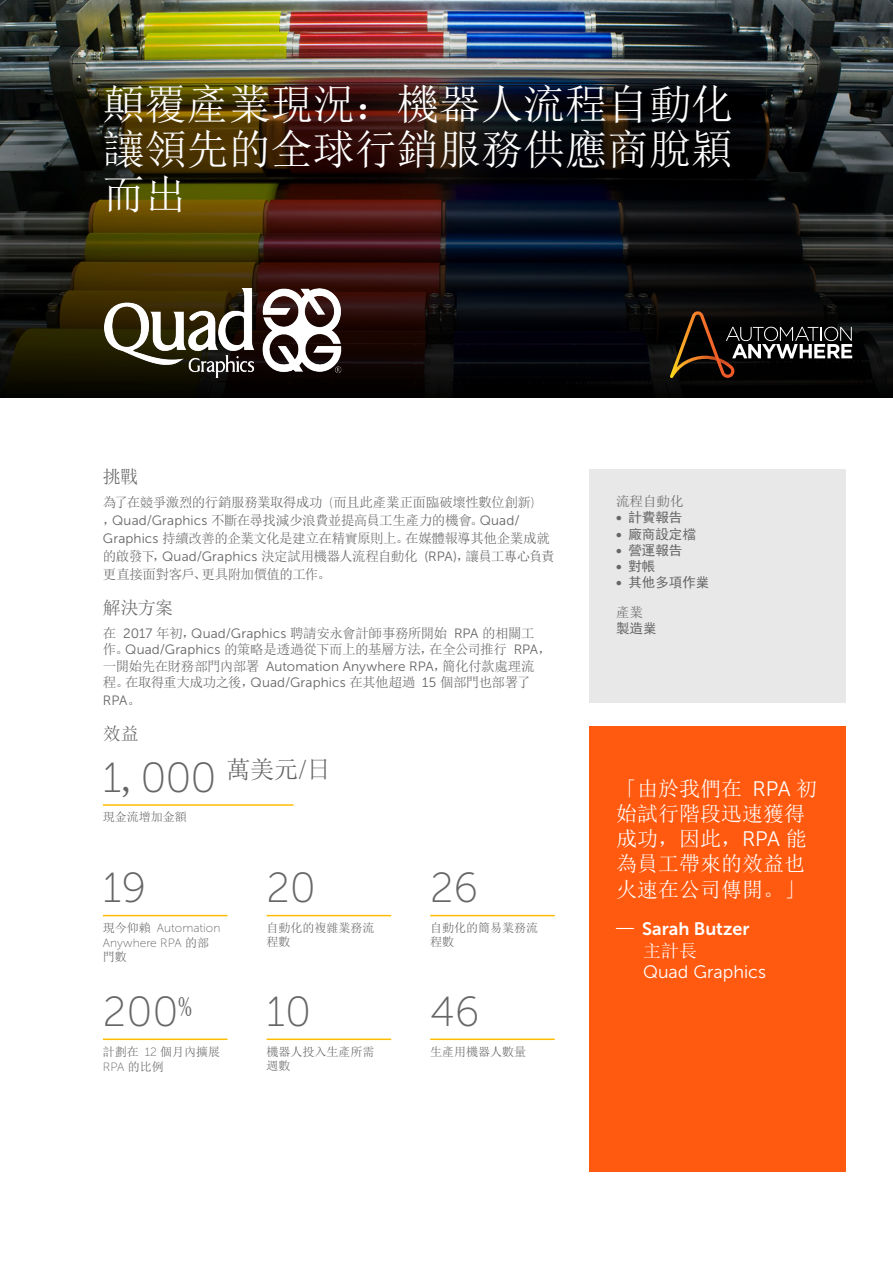
<style>
.page{position:relative;width:893px;height:1263px;background:#fff}
.page>*{position:absolute;margin:0;border:0;box-sizing:border-box;transform-origin:0 0}
.t1{font:42px/45px "Sim Sun";color:#fff;text-align:justify}
.t2{font:42px "Museo Sans 100";color:#666}
.Quote__Text{font:21px/25.2px "Sim Sun";color:#fff}
.Quote__Name{font:18px "Museo Sans 700";color:#fff}
.Quote__Name-2{font:18px "Museo Sans 300";color:#fff}
.Paragraph_Style_1{font:18px "Sim Sun";letter-spacing:-.035em;color:#666}
.Quote__Name-3{font:18px "Sim Sun";color:#fff}
.Paragraph_Style_1-2{font:13.5px/18px "Sim Sun";letter-spacing:-.035em;color:#666}
.Snap__Text{font:13.5px "Sim Hei";color:#666}
.Snap__Header{font:13.5px "Sim Sun";color:#666}
.Paragraph_Style_1-3{font:13.5px "Museo Sans 300";color:#666}
.t3{font:12px/14.4px "Sim Sun";color:#666}
.t4{font:12px/14.4px "Museo Sans 100";color:#666}
.s1{font-family:"Museo Sans 100"}
.s2{font-family:"Museo Sans 300"}
.s3{font-family:"Sim Sun"}
.s4{font-family:"Museo Sans 700"}
.s5{font-family:"Sim Hei"}
</style>
<div class="page">
<img style="left:0;top:1px;width:893px;height:396px">
<svg style="left:670px;top:311px;width:182px;height:67px;background:#2a241f"></svg>
<div style="left:589px;top:469px;width:256px;height:234px;background:#e8e8e8"></div>
<img style="left:104px;top:288px;width:242px;height:89px">
<hr style="left:103px;top:915px;width:125px;height:1px;background:#ffbc03">
<hr style="left:267px;top:915px;width:124px;height:1px;background:#ffbc03">
<hr style="left:430px;top:915px;width:125px;height:1px;background:#ffbc03">
<hr style="left:430px;top:1038px;width:125px;height:2px;background:#ffbc03">
<hr style="left:267px;top:1038px;width:124px;height:2px;background:#ffbc03">
<hr style="left:103px;top:1038px;width:125px;height:2px;background:#ffbc03">
<hr style="left:103px;top:804px;width:191px;height:2px;background:#ffbc03">
<div style="left:589px;top:726px;width:256px;height:445px;background:#ff5a10"></div>
<p class="t1" style="left:103px;top:81px;width:632px">顛覆產業現況：機器人流程自動化讓領先的全球行銷服務供應商脫穎而出</p>
<p class="Paragraph_Style_1" style="left:103px;top:467px;width:37px">挑戰</p>
<p class="Paragraph_Style_1-2" style="left:103px;top:493px;width:453px">為了在競爭激烈的行銷服務業取得成功 <span class="s1">(</span>而且此產業正面臨破壞性數位創新<span class="s1">)</span>，<span class="s2">Quad/Graphics</span> 不斷在尋找減少浪費並提高員工生產力的機會。<span class="s2">Quad/ Graphics</span> 持續改善的企業文化是建立在精實原則上。在媒體報導其他企業成就的啟發下，<span class="s2">Quad/Graphics</span> 決定試用機器人流程自動化 <span class="s2">(RPA)</span>，讓員工專心負責更直接面對客戶、更具附加價值的工作。</p>
<p class="Paragraph_Style_1" style="left:103px;top:599px;width:72px">解決方案</p>
<p class="Paragraph_Style_1-2" style="left:103px;top:625px;width:450px;line-height:16.5px">在 <span class="s2">2017</span> 年初，<span class="s2">Quad/Graphics</span> 聘請安永會計師事務所開始 <span class="s2">RPA</span> 的相關工<br>作。<span class="s2">Quad/Graphics</span> 的策略是透過從下而上的基層方法，在全公司推行 <span class="s2">RPA</span>，一開始先在財務部門內部署 <span class="s2">Automation Anywhere RPA</span>，簡化付款處理流<br>程。在取得重大成功之後，<span class="s2">Quad/Graphics</span> 在其他超過 <span class="s2">15</span> 個部門也部署了</p>
<p class="Paragraph_Style_1-3" style="left:103px;top:693px;width:40px">RPA<span class="s3">。</span></p>
<p class="Paragraph_Style_1" style="left:103px;top:725px;width:37px">效益</p>
<p class="t2" style="left:103px;top:755px;width:230px">1<span class="s3">,</span>000 <sup>萬美元</sup><sup>/</sup><sup>日</sup></p>
<p class="t3" style="left:103px;top:810px;width:85px">現金流增加金額</p>
<p class="t2" style="left:103px;top:866px;width:45px">19</p>
<p class="t4" style="left:103px;top:921px;width:119px"><span class="s3">現今仰賴</span> Automation<br>Anywhere RPA <span class="s3">的部門數</span></p>
<p class="t2" style="left:103px;top:989px;width:91px">200<sup>%</sup></p>
<p class="t3" style="left:103px;top:1045px;width:119px">計劃在 <span class="s1">12</span> 個月內擴展<br><span class="s1">RPA</span> 的比例</p>
<p class="t2" style="left:267px;top:866px;width:51px">20</p>
<p class="t3" style="left:267px;top:920px;width:109px">自動化的複雜業務流程數</p>
<p class="t2" style="left:267px;top:989px;width:46px">10</p>
<p class="t3" style="left:267px;top:1044px;width:109px">機器人投入生產所需週數</p>
<p class="t2" style="left:430px;top:866px;width:50px">26</p>
<p class="t3" style="left:430px;top:920px;width:109px">自動化的簡易業務流程數</p>
<p class="t2" style="left:430px;top:989px;width:51px">46</p>
<p class="t3" style="left:430px;top:1044px;width:97px">生產用機器人數量</p>
<p class="Snap__Header" style="left:616px;top:494px;width:69px">流程自動化</p>
<p class="Snap__Text" style="left:616px;top:511px;width:68px"><span class="s4">•</span> 計費報告</p>
<p class="Snap__Text" style="left:616px;top:527px;width:81px"><span class="s4">•</span> 廠商設定檔</p>
<p class="Snap__Text" style="left:616px;top:543px;width:68px"><span class="s4">•</span> 營運報告</p>
<p class="Snap__Text" style="left:616px;top:559px;width:41px"><span class="s4">•</span> 對帳</p>
<p class="Snap__Text" style="left:616px;top:575px;width:95px"><span class="s4">•</span> 其他多項作業</p>
<p class="Snap__Header" style="left:616px;top:605px;width:28px">產業</p>
<p class="Snap__Text" style="left:616px;top:622px;width:42px">製造業</p>
<p class="Quote__Text" style="left:616px;top:776px;width:203px">「由於我們在 <span class="s2">RPA</span> 初始試行階段迅速獲得成功，因此，<span class="s2">RPA</span> 能為員工帶來的效益也火速在公司傳開。」</p>
<p class="Quote__Name" style="left:616px;top:918px;width:135px"><span class="s5">—</span> Sarah Butzer</p>
<p class="Quote__Name-3" style="left:643px;top:941px;width:55px">主計長</p>
<p class="Quote__Name-2" style="left:643px;top:962px;width:125px">Quad Graphics</p>
</div>
